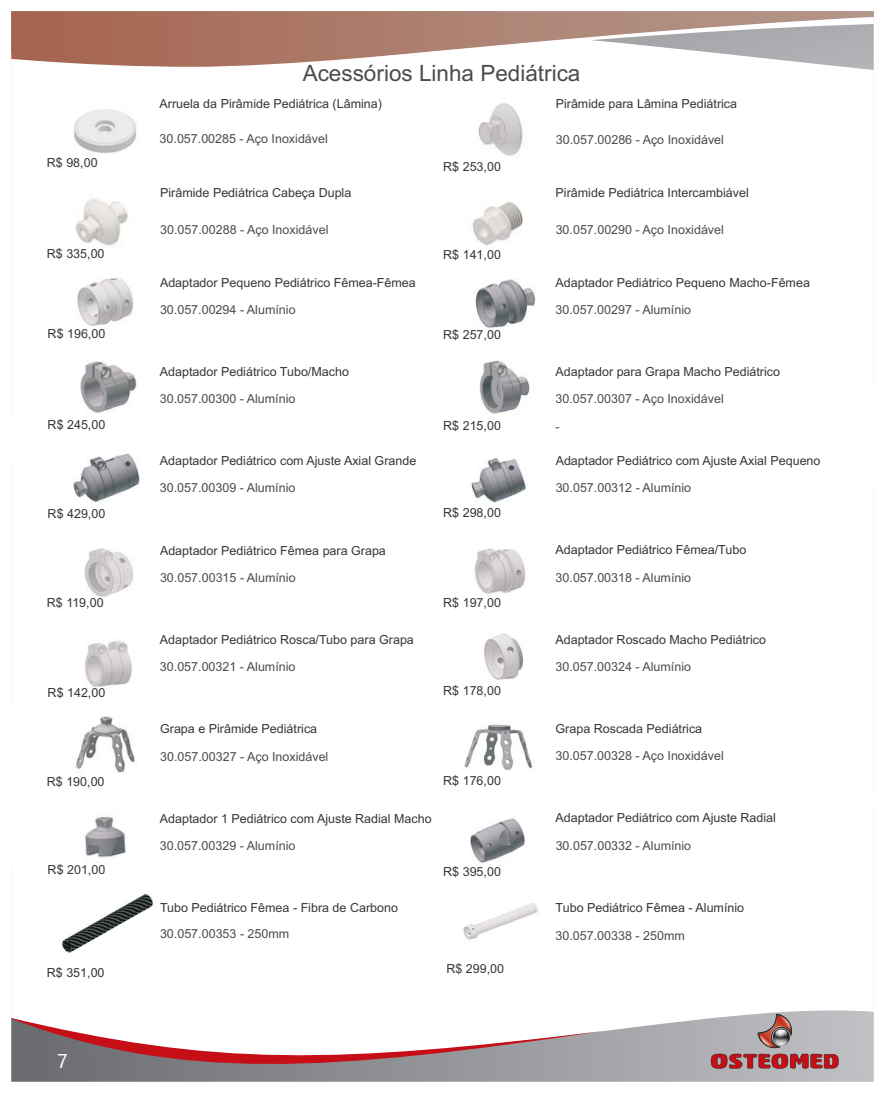
<style>
.page{position:relative;width:885px;height:1093px;background:#fff}
.page>*{position:absolute;margin:0;border:0;box-sizing:border-box;transform-origin:0 0}
.t1{font:22.5px "Arial";color:#4e4b4c}
.t2{font:20px "Ebrima";color:#fff}
.t3{font:12.5px "Arial";color:#393535}
.t4{font:12.5px "Arial";color:#4e4b4c}
</style>
<div class="page">
<svg style="left:11px;top:11px;width:862px;height:59px"></svg>
<svg style="left:354px;top:11px;width:519px;height:48px"></svg>
<svg style="left:603px;top:1010px;width:270px;height:71px;background:#bcbdc0"></svg>
<svg style="left:11px;top:1018px;width:592px;height:63px"></svg>
<svg style="left:710px;top:1013px;width:128px;height:56px;background:#b19093"></svg>
<img style="left:74px;top:109px;width:63px;height:44px">
<img style="left:478px;top:103px;width:45px;height:53px">
<img style="left:75px;top:199px;width:53px;height:47px">
<img style="left:472px;top:201px;width:51px;height:45px">
<img style="left:77px;top:278px;width:57px;height:48px">
<img style="left:474px;top:279px;width:61px;height:49px">
<img style="left:80px;top:361px;width:58px;height:52px">
<img style="left:479px;top:360px;width:51px;height:54px">
<img style="left:73px;top:453px;width:67px;height:50px">
<img style="left:471px;top:456px;width:56px;height:47px">
<img style="left:84px;top:548px;width:50px;height:49px">
<img style="left:474px;top:548px;width:52px;height:46px">
<img style="left:85px;top:641px;width:47px;height:47px">
<img style="left:484px;top:633px;width:39px;height:47px">
<img style="left:76px;top:716px;width:59px;height:59px">
<img style="left:464px;top:724px;width:69px;height:46px">
<img style="left:84px;top:816px;width:42px;height:42px">
<img style="left:470px;top:818px;width:55px;height:47px">
<img style="left:463px;top:903px;width:75px;height:37px">
<img style="left:62px;top:894px;width:91px;height:59px">
<p class="t3" style="left:47px;top:158px;width:52px">R$ 98,00</p>
<h1 class="t1" style="left:303px;top:64px;width:279px">Acessórios Linha Pediátrica</h1>
<p class="t3" style="left:159px;top:99px;width:224px">Arruela da Pirâmide Pediátrica (Lâmina)</p>
<p class="t4" style="left:160px;top:134px;width:170px">30.057.00285 - Aço Inoxidável</p>
<p class="t3" style="left:555px;top:99px;width:183px">Pirâmide para Lâmina Pediátrica</p>
<p class="t4" style="left:555px;top:135px;width:170px">30.057.00286 - Aço Inoxidável</p>
<p class="t3" style="left:160px;top:188px;width:193px">Pirâmide Pediátrica Cabeça Dupla</p>
<p class="t4" style="left:160px;top:225px;width:170px">30.057.00288 - Aço Inoxidável</p>
<p class="t3" style="left:443px;top:161px;width:59px">R$ 253,00</p>
<p class="t3" style="left:555px;top:188px;width:195px">Pirâmide Pediátrica Intercambiável</p>
<p class="t4" style="left:555px;top:224px;width:170px">30.057.00290 - Aço Inoxidável</p>
<p class="t3" style="left:47px;top:249px;width:59px">R$ 335,00</p>
<p class="t3" style="left:443px;top:250px;width:59px">R$ 141,00</p>
<p class="t3" style="left:48px;top:329px;width:59px">R$ 196,00</p>
<p class="t3" style="left:160px;top:277px;width:257px">Adaptador Pequeno Pediátrico Fêmea-Fêmea</p>
<p class="t4" style="left:160px;top:305px;width:137px">30.057.00294 - Alumínio</p>
<p class="t3" style="left:160px;top:367px;width:190px">Adaptador Pediátrico Tubo/Macho</p>
<p class="t4" style="left:160px;top:394px;width:137px">30.057.00300 - Alumínio</p>
<p class="t3" style="left:443px;top:330px;width:59px">R$ 257,00</p>
<p class="t3" style="left:48px;top:420px;width:59px">R$ 245,00</p>
<p class="t3" style="left:443px;top:421px;width:59px">R$ 215,00</p>
<p class="t3" style="left:160px;top:456px;width:258px">Adaptador Pediátrico com Ajuste Axial Grande</p>
<p class="t4" style="left:160px;top:483px;width:137px">30.057.00309 - Alumínio</p>
<p class="t3" style="left:48px;top:509px;width:59px">R$ 429,00</p>
<p class="t3" style="left:443px;top:508px;width:59px">R$ 298,00</p>
<p class="t3" style="left:160px;top:545px;width:227px">Adaptador Pediátrico Fêmea para Grapa</p>
<p class="t4" style="left:160px;top:573px;width:137px">30.057.00315 - Alumínio</p>
<p class="t3" style="left:47px;top:597px;width:58px">R$ 119,00</p>
<p class="t3" style="left:443px;top:598px;width:59px">R$ 197,00</p>
<p class="t3" style="left:160px;top:635px;width:255px">Adaptador Pediátrico Rosca/Tubo para Grapa</p>
<p class="t4" style="left:160px;top:662px;width:137px">30.057.00321 - Alumínio</p>
<p class="t3" style="left:48px;top:688px;width:59px">R$ 142,00</p>
<p class="t3" style="left:443px;top:686px;width:59px">R$ 178,00</p>
<p class="t3" style="left:160px;top:724px;width:158px">Grapa e Pirâmide Pediátrica</p>
<p class="t4" style="left:160px;top:751px;width:170px">30.057.00327 - Aço Inoxidável</p>
<p class="t3" style="left:47px;top:776px;width:59px">R$ 190,00</p>
<p class="t3" style="left:443px;top:776px;width:59px">R$ 176,00</p>
<p class="t3" style="left:160px;top:813px;width:273px">Adaptador 1 Pediátrico com Ajuste Radial Macho</p>
<p class="t4" style="left:160px;top:841px;width:137px">30.057.00329 - Alumínio</p>
<p class="t3" style="left:48px;top:865px;width:59px">R$ 201,00</p>
<p class="t3" style="left:443px;top:866px;width:59px">R$ 395,00</p>
<p class="t3" style="left:160px;top:903px;width:239px">Tubo Pediátrico Fêmea - Fibra de Carbono</p>
<p class="t4" style="left:160px;top:929px;width:131px">30.057.00353 - 250mm</p>
<p class="t3" style="left:47px;top:967px;width:59px">R$ 351,00</p>
<p class="t3" style="left:446px;top:963px;width:59px">R$ 299,00</p>
<h2 class="t2" style="left:57px;top:1053px;width:12px">7</h2>
<p class="t3" style="left:555px;top:277px;width:256px">Adaptador Pediátrico Pequeno Macho-Fêmea</p>
<p class="t4" style="left:555px;top:305px;width:137px">30.057.00297 - Alumínio</p>
<p class="t3" style="left:555px;top:367px;width:226px">Adaptador para Grapa Macho Pediátrico</p>
<p class="t4" style="left:555px;top:394px;width:170px">30.057.00307 - Aço Inoxidável</p>
<p class="t4" style="left:555px;top:422px;width:6px">-</p>
<p class="t3" style="left:555px;top:456px;width:266px">Adaptador Pediátrico com Ajuste Axial Pequeno</p>
<p class="t4" style="left:555px;top:483px;width:137px">30.057.00312 - Alumínio</p>
<p class="t3" style="left:555px;top:545px;width:192px">Adaptador Pediátrico Fêmea/Tubo</p>
<p class="t4" style="left:555px;top:572px;width:137px">30.057.00318 - Alumínio</p>
<p class="t3" style="left:555px;top:634px;width:212px">Adaptador Roscado Macho Pediátrico</p>
<p class="t4" style="left:555px;top:662px;width:137px">30.057.00324 - Alumínio</p>
<p class="t3" style="left:555px;top:724px;width:148px">Grapa Roscada Pediátrica</p>
<p class="t4" style="left:555px;top:751px;width:170px">30.057.00328 - Aço Inoxidável</p>
<p class="t3" style="left:555px;top:813px;width:222px">Adaptador Pediátrico com Ajuste Radial</p>
<p class="t4" style="left:555px;top:840px;width:137px">30.057.00332 - Alumínio</p>
<p class="t3" style="left:555px;top:902px;width:190px">Tubo Pediátrico Fêmea - Alumínio</p>
<p class="t4" style="left:555px;top:931px;width:131px">30.057.00338 - 250mm</p>
</div>
